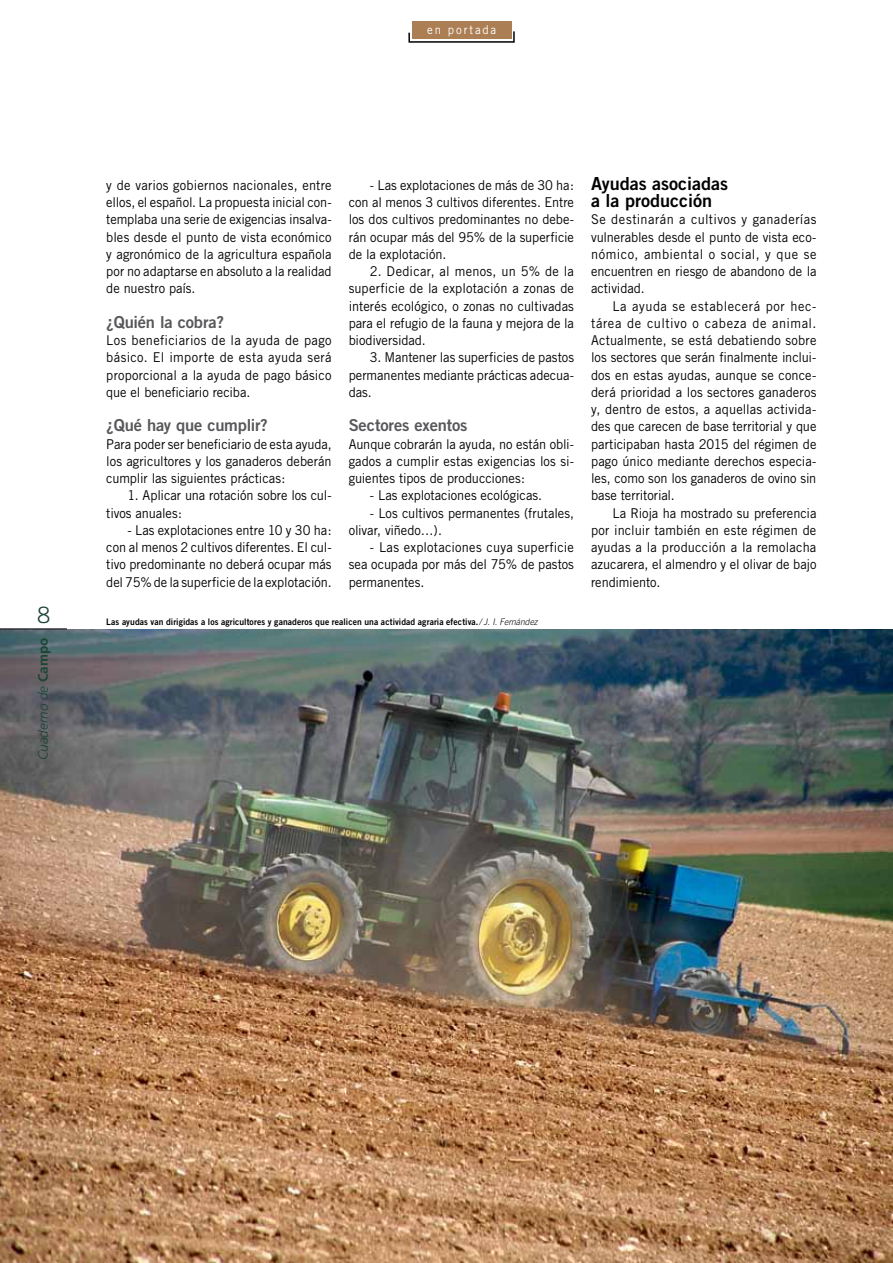
<style>
.page{position:relative;width:893px;height:1263px;background:#fff}
.page>*{position:absolute;margin:0;border:0;box-sizing:border-box;transform-origin:0 0}
.t1{font:300 22.5px "Trade Gothic";color:#1c4535}
.t2{font:18px/17.2px "Trade Gothic Bold Two";color:#000}
.t3{font:16.5px "Trade Gothic Bold Two";letter-spacing:-.01em;color:#58585b}
.t4{font:13.5px/17.2px "Trade Gothic";letter-spacing:-.005em;color:#000;text-align:justify;scale:.95 1}
.t5{font:italic 300 13.5px "Frutiger";color:#1c4535}
.t6{font:12px "Trade Gothic";letter-spacing:.155em;color:#fff;scale:.95 1}
.t7{font:9px "Trade Gothic Bold Two";letter-spacing:.01em;color:#000;scale:.95 1}
.s1{font-weight:700;font-style:normal}
.s2{font-family:"Trade Gothic";font-weight:300;font-style:italic}
</style>
<div class="page">
<img style="left:0;top:629px;width:893px;height:634px">
<hr style="left:0;top:628px;width:67px;height:1px;background:#000">
<svg style="left:408px;top:30px;width:107px;height:13px"></svg>
<div style="left:412px;top:21px;width:99px;height:18px;background:#ab7e54"></div>
<p class="t6" style="left:427px;top:23px;width:74px">en portada</p>
<h1 class="t1" style="left:37px;top:601px;width:14px">8</h1>
<p class="t5" style="left:35px;top:760px;width:124px;rotate:-90deg">Cuaderno de <span class="s1">Campo</span></p>
<p class="t4" style="left:106px;top:176px;width:239px">y de varios gobiernos nacionales, entre ellos, el español. La propuesta inicial con&shy;templaba una serie de exigencias insalva&shy;bles desde el punto de vista económico y agronómico de la agricultura española por no adaptarse en absoluto a la realidad de nuestro país.</p>
<p class="t3" style="left:106px;top:312px;width:119px">¿Quién la cobra?</p>
<p class="t4" style="left:106px;top:331px;width:239px">Los beneficiarios de la ayuda de pago básico. El importe de esta ayuda será proporcional a la ayuda de pago básico que el beneficiario reciba.</p>
<p class="t3" style="left:106px;top:415px;width:163px">¿Qué hay que cumplir?</p>
<p class="t4" style="left:106px;top:435px;width:239px">Para poder ser beneficiario de esta ayuda, los agricultores y los ganaderos deberán cumplir las siguientes prácticas:</p>
<p class="t4" style="left:106px;top:487px;width:239px;text-indent:21px">1. Aplicar una rotación sobre los cul&shy;tivos anuales:</p>
<p class="t4" style="left:106px;top:521px;width:239px;text-indent:21px">- Las explotaciones entre 10 y 30 ha: con al menos 2 cultivos diferentes. El cul&shy;tivo predominante no deberá ocupar más del 75% de la superficie de la explotación.</p>
<p class="t4" style="left:349px;top:176px;width:239px;text-indent:21px">- Las explotaciones de más de 30 ha: con al menos 3 cultivos diferentes. Entre los dos cultivos predominantes no debe&shy;rán ocupar más del 95% de la superficie de la explotación.</p>
<p class="t4" style="left:349px;top:262px;width:239px;text-indent:21px">2. Dedicar, al menos, un 5% de la superficie de la explotación a zonas de interés ecológico, o zonas no cultivadas para el refugio de la fauna y mejora de la biodiversidad.</p>
<p class="t4" style="left:349px;top:349px;width:239px;text-indent:21px">3. Mantener las superficies de pastos permanentes mediante prácticas adecua&shy;das.</p>
<p class="t3" style="left:349px;top:415px;width:120px">Sectores exentos</p>
<p class="t4" style="left:349px;top:435px;width:239px">Aunque cobrarán la ayuda, no están obli&shy;gados a cumplir estas exigencias los si&shy;guientes tipos de producciones:</p>
<p class="t4" style="left:370px;top:487px;width:183px">- Las explotaciones ecológicas.</p>
<p class="t4" style="left:349px;top:504px;width:239px;text-indent:21px">- Los cultivos permanentes (frutales, olivar, viñedo…).</p>
<p class="t4" style="left:349px;top:538px;width:239px;text-indent:21px">- Las explotaciones cuya superficie sea ocupada por más del 75% de pastos permanentes.</p>
<p class="t7" style="left:106px;top:616px;width:456px">Las ayudas van dirigidas a los agricultores y ganaderos que realicen una actividad agraria efectiva.<span class="s2">/ J. I. Fernández</span></p>
<h2 class="t2" style="left:591px;top:174px;width:139px">Ayudas asociadas a la producción</h2>
<p class="t4" style="left:591px;top:211px;width:239px">Se destinarán a cultivos y ganaderías vulnerables desde el punto de vista eco&shy;nómico, ambiental o social, y que se encuentren en riesgo de abandono de la actividad.</p>
<p class="t4" style="left:591px;top:297px;width:239px;text-indent:21px">La ayuda se establecerá por hec&shy;tárea de cultivo o cabeza de animal.<br>Actualmente, se está debatiendo sobre los sectores que serán finalmente inclui&shy;dos en estas ayudas, aunque se conce&shy;derá prioridad a los sectores ganaderos y, dentro de estos, a aquellas activida&shy;des que carecen de base territorial y que participaban hasta 2015 del régimen de pago único mediante derechos especia&shy;les, como son los ganaderos de ovino sin base territorial.</p>
<p class="t4" style="left:591px;top:504px;width:239px;text-indent:21px">La Rioja ha mostrado su preferencia por incluir también en este régimen de ayudas a la producción a la remolacha azucarera, el almendro y el olivar de bajo rendimiento.</p>
</div>
